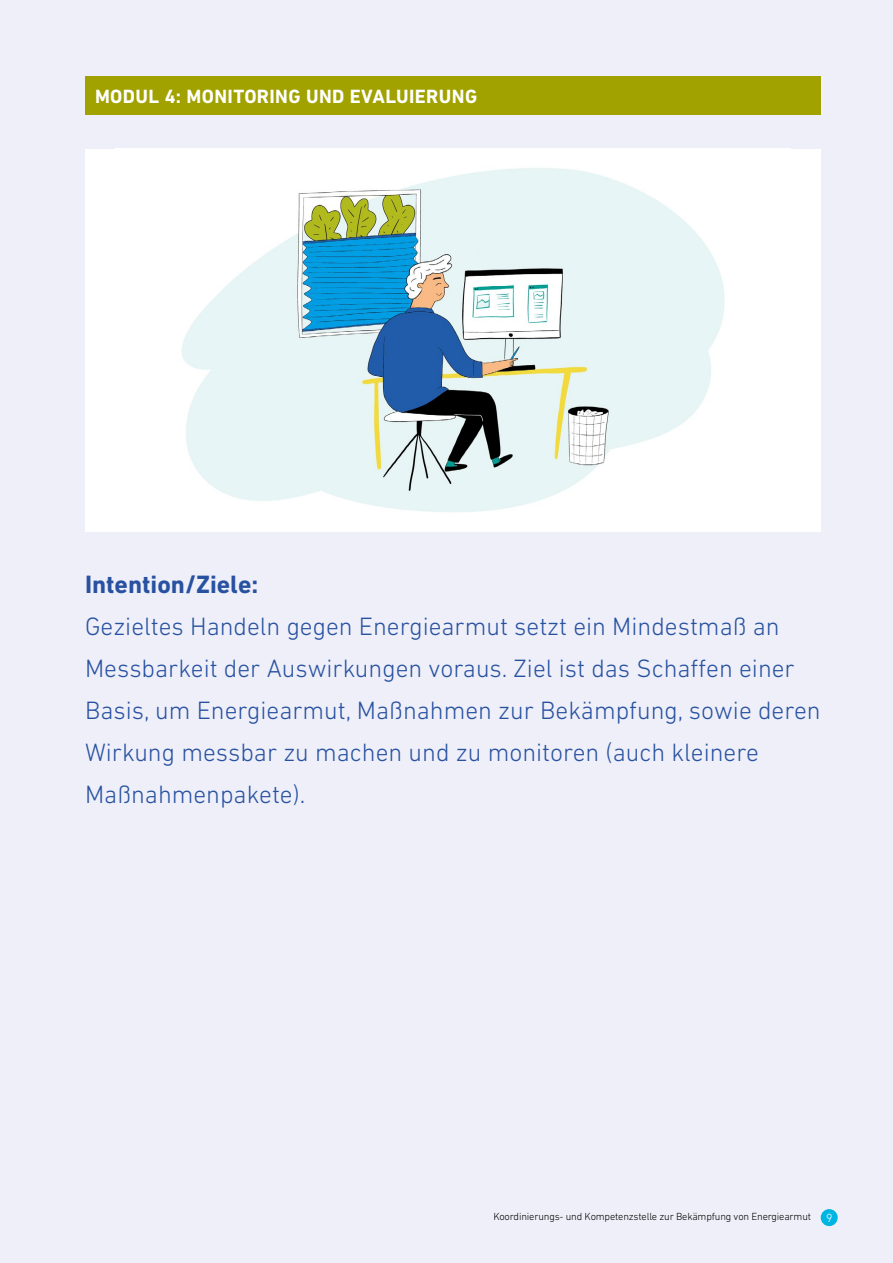
<style>
.page{position:relative;width:893px;height:1263px;background:#efeff9}
.page>*{position:absolute;margin:0;border:0;box-sizing:border-box;transform-origin:0 0}
.Fliess{font:300 25.5px/42px "DIN Next LT Pro";color:#2852a0}
.Fliess-2{font:700 25.5px "DIN Next LT Pro";color:#2852a0}
.Fliess-3{font:700 19.5px "DIN Next LT Pro";letter-spacing:.02em;color:#fff}
.t1{font:300 10.5px "DIN Next LT Pro";letter-spacing:-.015em;color:#000}
.s1{font-size:12px;color:#fff}
</style>
<div class="page">
<div style="left:821px;top:1209px;width:17px;height:17px;background:#00b5e2;border-radius:50%"></div>
<div style="left:85px;top:77px;width:736px;height:38px;background:#a1a200"></div>
<div style="left:85px;top:149px;width:736px;height:382px;background:#fff"></div>
<img style="left:182px;top:168px;width:543px;height:344px">
<p class="Fliess-3" style="left:95px;top:85px;width:384px">MODUL 4: MONITORING UND EVALUIERUNG</p>
<p class="Fliess-2" style="left:85px;top:569px;width:175px">Intention/Ziele:</p>
<p class="Fliess" style="left:85px;top:605px;width:737px">Gezieltes Handeln gegen Energiearmut setzt ein Mindestmaß an Messbarkeit der Auswirkungen voraus. Ziel ist das Schaffen einer Basis, um Energiearmut, Maßnahmen zur Bekämpfung, sowie deren Wirkung messbar zu machen und zu monitoren (auch kleinere Maßnahmenpakete).</p>
<p class="t1" style="left:493px;top:1211px;width:341px">Koordinierungs- und Kompetenzstelle zur Bekämpfung von Energiearmut <span class="s1">9</span></p>
</div>
